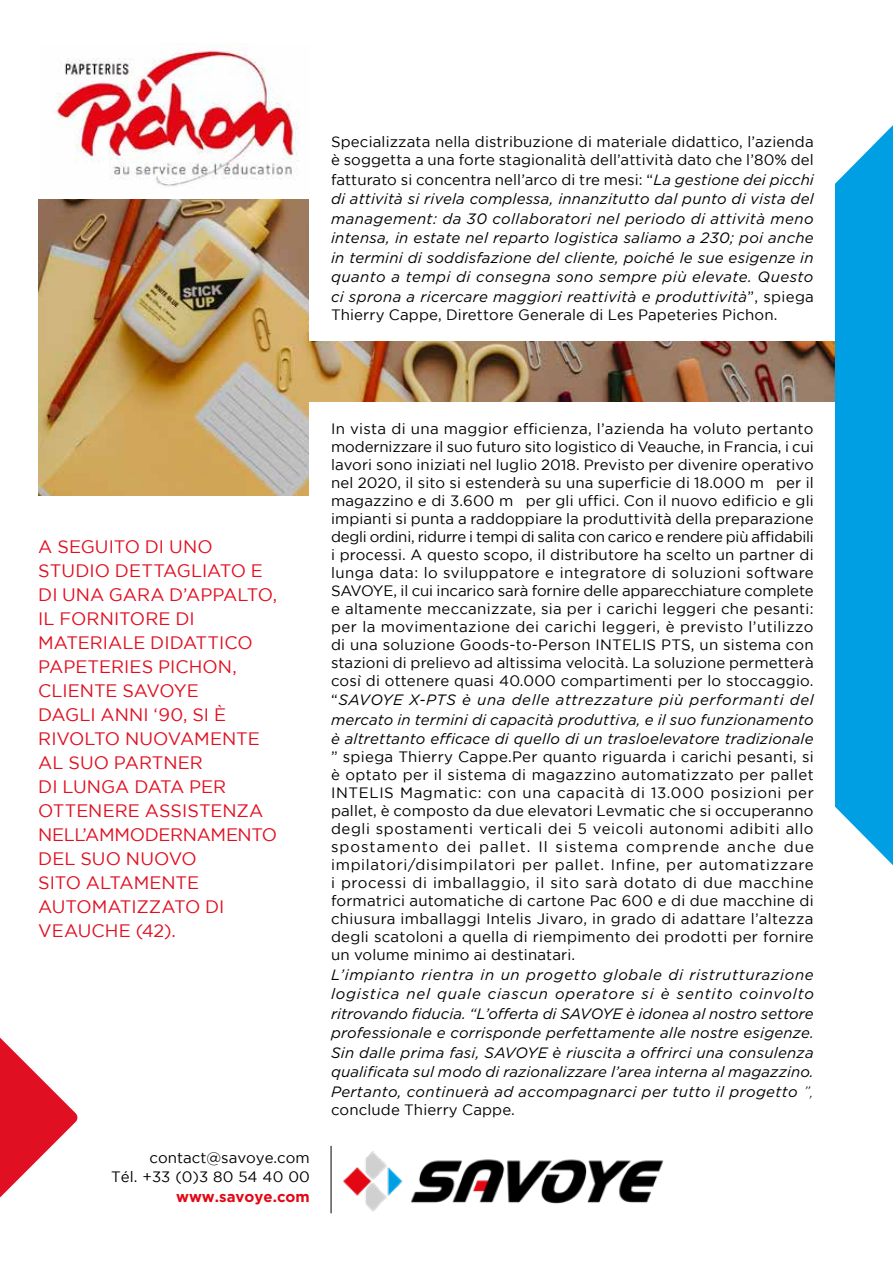
<style>
.page{position:relative;width:893px;height:1263px;background:#fff}
.page>*{position:absolute;margin:0;border:0;box-sizing:border-box;transform-origin:0 0}
.t1{font:18px/24px "Gotham";letter-spacing:-.005em;color:#e00f21}
.t2{font:15px/18px "Gotham";letter-spacing:.01em;color:#000;text-align:justify}
.t3{font:italic 15px/19.5px "Gotham";letter-spacing:.025em;color:#000;text-align:justify}
.t4{font:700 15px "Gotham";color:#e30613}
.s1{font-style:normal}
.s2{font-weight:300}
</style>
<div class="page">
<svg style="left:835px;top:125px;width:58px;height:740px;background:#14a6e5"></svg>
<img style="left:38px;top:199px;width:797px;height:296px">
<div style="left:310px;top:27px;width:525px;height:314px;background:#fff"></div>
<div style="left:310px;top:402px;width:525px;height:777px;background:#fff"></div>
<svg style="left:0;top:1037px;width:78px;height:161px"></svg>
<hr style="left:331px;top:1146px;width:1px;height:67px;background:#000">
<img style="left:56px;top:43px;width:243px;height:144px">
<img style="left:343px;top:1151px;width:321px;height:61px">
<p class="t2" style="left:331px;top:133px;width:484px">Specializzata nella distribuzione di materiale didattico, l’azienda è soggetta a una forte stagionalità dell’attività dato che l’80% del</p>
<p class="t3" style="left:331px;top:169px;width:484px"><span class="s1">fatturato si concentra nell’arco di tre mesi: “</span>La gestione dei picchi di attività si rivela complessa, innanzitutto dal punto di vista del management: da 30 collaboratori nel periodo di attività meno intensa, in estate nel reparto logistica saliamo a 230; poi anche in termini di soddisfazione del cliente, poiché le sue esigenze in quanto a tempi di consegna sono sempre più elevate. Questo ci sprona a ricercare maggiori reattività e produttività<span class="s1">”, spiega</span></p>
<p class="t2" style="left:331px;top:305px;width:448px">Thierry Cappe, Direttore Generale di Les Papeteries Pichon.</p>
<p class="t1" style="left:38px;top:534px;width:240px">A SEGUITO DI UNO<br>STUDIO DETTAGLIATO E<br>DI UNA GARA D’APPALTO,<br>IL FORNITORE DI<br>MATERIALE DIDATTICO<br>PAPETERIES PICHON,<br>CLIENTE SAVOYE<br>DAGLI ANNI ‘90, SI È<br>RIVOLTO NUOVAMENTE<br>AL SUO PARTNER<br>DI LUNGA DATA PER<br>OTTENERE ASSISTENZA<br>NELL’AMMODERNAMENTO<br>DEL SUO NUOVO<br>SITO ALTAMENTE<br>AUTOMATIZZATO DI<br>VEAUCHE (42).</p>
<p class="t2" style="left:111px;top:1147px;width:200px;line-height:19.5px;text-align:right">contact@savoye.com<br>Tél. +33 (0)3 80 54 40 00</p>
<p class="t4" style="left:176px;top:1188px;width:135px">www.savoye.com</p>
<p class="t2" style="left:331px;top:419px;width:484px">In vista di una maggior efficienza, l’azienda ha voluto pertanto modernizzare il suo futuro sito logistico di Veauche, in Francia, i cui lavori sono iniziati nel luglio 2018. Previsto per divenire operativo nel 2020, il sito si estenderà su una superficie di 18.000 m² per il magazzino e di 3.600 m² per gli uffici. Con il nuovo edificio e gli impianti si punta a raddoppiare la produttività della preparazione degli ordini, ridurre i tempi di salita con carico e rendere più affidabili i processi. A questo scopo, il distributore ha scelto un partner di lunga data: lo sviluppatore e integratore di soluzioni software SAVOYE, il cui incarico sarà fornire delle apparecchiature complete e altamente meccanizzate, sia per i carichi leggeri che pesanti: per la movimentazione dei carichi leggeri, è previsto l’utilizzo di una soluzione Goods-to-Person INTELIS PTS, un sistema con stazioni di prelievo ad altissima velocità. La soluzione permetterà così di ottenere quasi 40.000 compartimenti per lo stoccaggio.</p>
<p class="t3" style="left:331px;top:690px;width:484px"><span class="s1">“</span>SAVOYE X-PTS è una delle attrezzature più performanti del mercato in termini di capacità produttiva, e il suo funzionamento è altrettanto efficace di quello di un trasloelevatore tradizionale</p>
<p class="t2" style="left:331px;top:748px;width:484px">” spiega Thierry Cappe.Per quanto riguarda i carichi pesanti, si è optato per il sistema di magazzino automatizzato per pallet INTELIS Magmatic: con una capacità di 13.000 posizioni per pallet, è composto da due elevatori Levmatic che si occuperanno degli spostamenti verticali dei 5 veicoli autonomi adibiti allo spostamento dei pallet. Il sistema comprende anche due impilatori/disimpilatori per pallet. Infine, per automatizzare i processi di imballaggio, il sito sarà dotato di due macchine formatrici automatiche di cartone Pac 600 e di due macchine di chiusura imballaggi Intelis Jivaro, in grado di adattare l’altezza degli scatoloni a quella di riempimento dei prodotti per fornire un volume minimo ai destinatari.</p>
<p class="t3" style="left:331px;top:965px;width:484px">L’impianto rientra in un progetto globale di ristrutturazione logistica nel quale ciascun operatore si è sentito coinvolto ritrovando fiducia. “L’offerta di SAVOYE è idonea al nostro settore professionale e corrisponde perfettamente alle nostre esigenze.<br>Sin dalle prima fasi, SAVOYE è riuscita a offrirci una consulenza qualificata sul modo di razionalizzare l’area interna al magazzino.<br>Pertanto, continuerà ad accompagnarci per tutto il progetto <span class="s2">”,</span></p>
<p class="t2" style="left:331px;top:1100px;width:185px">conclude Thierry Cappe.</p>
</div>
